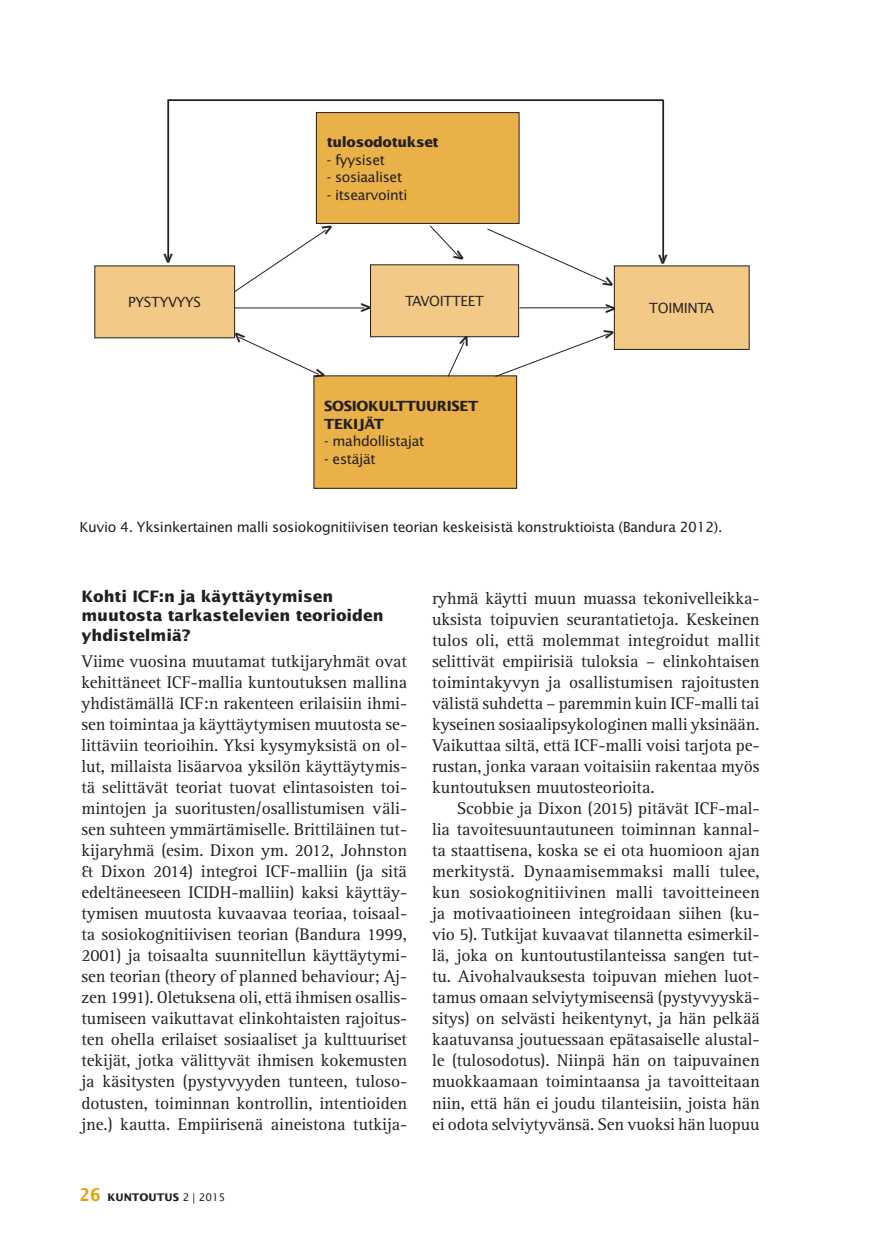
<style>
.page{position:relative;width:874px;height:1241px;background:#fff}
.page>*{position:absolute;margin:0;border:0;box-sizing:border-box;transform-origin:0 0}
.C_Teksti_2_Rotis_Ser{font:17.5px/21px "Rotis Serif Std";letter-spacing:-.005em;color:#231f20;text-align:justify}
.C_Teksti_1_Rotis_Ser{font:700 17.5px "Helvetica Neue LT Std";color:#231f20}
.C_Ots_3{font:700 15.75px/19.2px "Lucida Sans Std";letter-spacing:-.005em;color:#231f20}
.C_Taulukko_teksti{font:14px "Lucida Sans Std";letter-spacing:-.025em;color:#231f20}
.C_Taulukko_teksti-2{font:700 14px "Lucida Sans Std";letter-spacing:-.025em;color:#231f20}
.t1{font:700 10.5px "Lucida Sans Std";color:#231f20}
.s1{font-family:"Lucida Sans Typewriter Std";font-size:17.5px;color:#e39f13}
.s2{font-weight:400}
</style>
<div class="page">
<div style="left:614px;top:266px;width:134px;height:83px;background:#f2c987"></div>
<div style="left:613px;top:265px;width:136px;height:85px;border:1px solid #231f20"></div>
<div style="left:370px;top:265px;width:148px;height:72px;background:#f2c987"></div>
<div style="left:370px;top:264px;width:149px;height:73px;border:1px solid #231f20"></div>
<div style="left:95px;top:266px;width:139px;height:72px;background:#f2c987"></div>
<div style="left:316px;top:113px;width:203px;height:110px;background:#eab148"></div>
<div style="left:316px;top:112px;width:203px;height:112px;border:1px solid #231f20"></div>
<div style="left:314px;top:376px;width:202px;height:112px;background:#eab148"></div>
<hr style="left:168px;top:99px;width:495px;height:2px;background:#231f20">
<hr style="left:167px;top:99px;width:2px;height:160px;background:#231f20">
<hr style="left:662px;top:100px;width:1px;height:160px;background:#231f20">
<hr style="left:234px;top:307px;width:130px;height:1px;background:#231f20">
<hr style="left:519px;top:307px;width:89px;height:1px;background:#231f20">
<svg style="left:430px;top:225px;width:31px;height:34px"></svg>
<svg style="left:234px;top:223px;width:99px;height:69px"></svg>
<svg style="left:486px;top:228px;width:128px;height:61px"></svg>
<svg style="left:446px;top:335px;width:25px;height:42px"></svg>
<svg style="left:494px;top:328px;width:120px;height:49px"></svg>
<svg style="left:232px;top:330px;width:93px;height:49px"></svg>
<p class="C_Taulukko_teksti-2" style="left:326px;top:134px;width:113px">tulosodotukset</p>
<p class="C_Taulukko_teksti" style="left:326px;top:151px;width:60px">- fyysiset</p>
<p class="C_Taulukko_teksti" style="left:326px;top:169px;width:77px">- sosiaaliset</p>
<p class="C_Taulukko_teksti" style="left:326px;top:186px;width:82px">- itsearvointi</p>
<p class="C_Teksti_1_Rotis_Ser" style="left:181px;top:253px;width:12px;rotate:90deg">&gt;</p>
<p class="C_Teksti_1_Rotis_Ser" style="left:675px;top:254px;width:12px;rotate:90deg">&gt;</p>
<p class="C_Taulukko_teksti" style="left:128px;top:294px;width:74px">PYSTYVYYS</p>
<p class="C_Taulukko_teksti" style="left:405px;top:293px;width:80px">TAVOITTEET</p>
<p class="C_Teksti_1_Rotis_Ser" style="left:360px;top:295px;width:12px">&gt;</p>
<p class="C_Teksti_1_Rotis_Ser" style="left:605px;top:296px;width:12px">&gt;</p>
<p class="C_Taulukko_teksti" style="left:649px;top:300px;width:66px">TOIMINTA</p>
<p class="C_Taulukko_teksti-2" style="left:324px;top:398px;width:156px">SOSIOKULTTUURISET</p>
<p class="C_Taulukko_teksti-2" style="left:324px;top:415px;width:61px">TEKIJÄT</p>
<p class="C_Taulukko_teksti" style="left:324px;top:433px;width:102px">- mahdollistajat</p>
<p class="C_Taulukko_teksti" style="left:324px;top:450px;width:53px">- estäjät</p>
<p class="C_Taulukko_teksti" style="left:79px;top:519px;width:644px">Kuvio 4. Yksinkertainen malli sosiokognitiivisen teorian keskeisistä konstruktioista (Bandura 2012).</p>
<p class="C_Ots_3" style="left:81px;top:587px;width:303px">Kohti ICF:n ja käyttäytymisen muutosta tarkastelevien teorioiden yhdistelmiä?</p>
<p class="C_Teksti_2_Rotis_Ser" style="left:81px;top:651px;width:327px">Viime vuosina muutamat tutkijaryhmät ovat kehittäneet ICF-mallia kuntoutuksen mallina yhdistämällä ICF:n rakenteen erilaisiin ihmi&shy;sen toimintaa ja käyttäytymisen muutosta se&shy;littäviin teorioihin. Yksi kysymyksistä on ol&shy;lut, millaista lisäarvoa yksilön käyttäytymis&shy;tä selittävät teoriat tuovat elintasoisten toi&shy;mintojen ja suoritusten/osallistumisen väli&shy;sen suhteen ymmärtämiselle. Brittiläinen tut&shy;kijaryhmä (esim. Dixon ym. 2012, Johnston &amp; Dixon 2014) integroi ICF-malliin (ja sitä edeltäneeseen ICIDH-malliin) kaksi käyttäy&shy;tymisen muutosta kuvaavaa teoriaa, toisaal&shy;ta sosiokognitiivisen teorian (Bandura 1999, 2001) ja toisaalta suunnitellun käyttäytymi&shy;sen teorian (theory of planned behaviour; Aj&shy;zen 1991). Oletuksena oli, että ihmisen osallis&shy;tumiseen vaikuttavat elinkohtaisten rajoitus&shy;ten ohella erilaiset sosiaaliset ja kulttuuriset tekijät, jotka välittyvät ihmisen kokemusten ja käsitysten (pystyvyyden tunteen, tuloso&shy;dotusten, toiminnan kontrollin, intentioiden jne.) kautta. Empiirisenä aineistona tutkija-</p>
<p class="t1" style="left:79px;top:1191px;width:147px"><span class="s1">26</span> KUNTOUTUS <span class="s2">2 | 2015</span></p>
<p class="C_Teksti_2_Rotis_Ser" style="left:432px;top:588px;width:329px">ryhmä käytti muun muassa tekonivelleikka&shy;uksista toipuvien seurantatietoja. Keskeinen tulos oli, että molemmat integroidut mallit selittivät empiirisiä tuloksia – elinkohtaisen toimintakyvyn ja osallistumisen rajoitusten välistä suhdetta – paremmin kuin ICF-malli tai kyseinen sosiaalipsykologinen malli yksinään.<br>Vaikuttaa siltä, että ICF-malli voisi tarjota pe&shy;rustan, jonka varaan voitaisiin rakentaa myös kuntoutuksen muutosteorioita.</p>
<p class="C_Teksti_2_Rotis_Ser" style="left:432px;top:798px;width:329px;text-indent:25px">Scobbie ja Dixon (2015) pitävät ICF-mal&shy;lia tavoitesuuntautuneen toiminnan kannal&shy;ta staattisena, koska se ei ota huomioon ajan merkitystä. Dynaamisemmaksi malli tulee, kun sosiokognitiivinen malli tavoitteineen ja motivaatioineen integroidaan siihen (ku&shy;vio 5). Tutkijat kuvaavat tilannetta esimerkil&shy;lä, joka on kuntoutustilanteissa sangen tut&shy;tu. Aivohalvauksesta toipuvan miehen luot&shy;tamus omaan selviytymiseensä (pystyvyyskä&shy;sitys) on selvästi heikentynyt, ja hän pelkää kaatuvansa joutuessaan epätasaiselle alustal&shy;le (tulosodotus). Niinpä hän on taipuvainen muokkaamaan toimintaansa ja tavoitteitaan niin, että hän ei joudu tilanteisiin, joista hän ei odota selviytyvänsä. Sen vuoksi hän luopuu</p>
</div>
